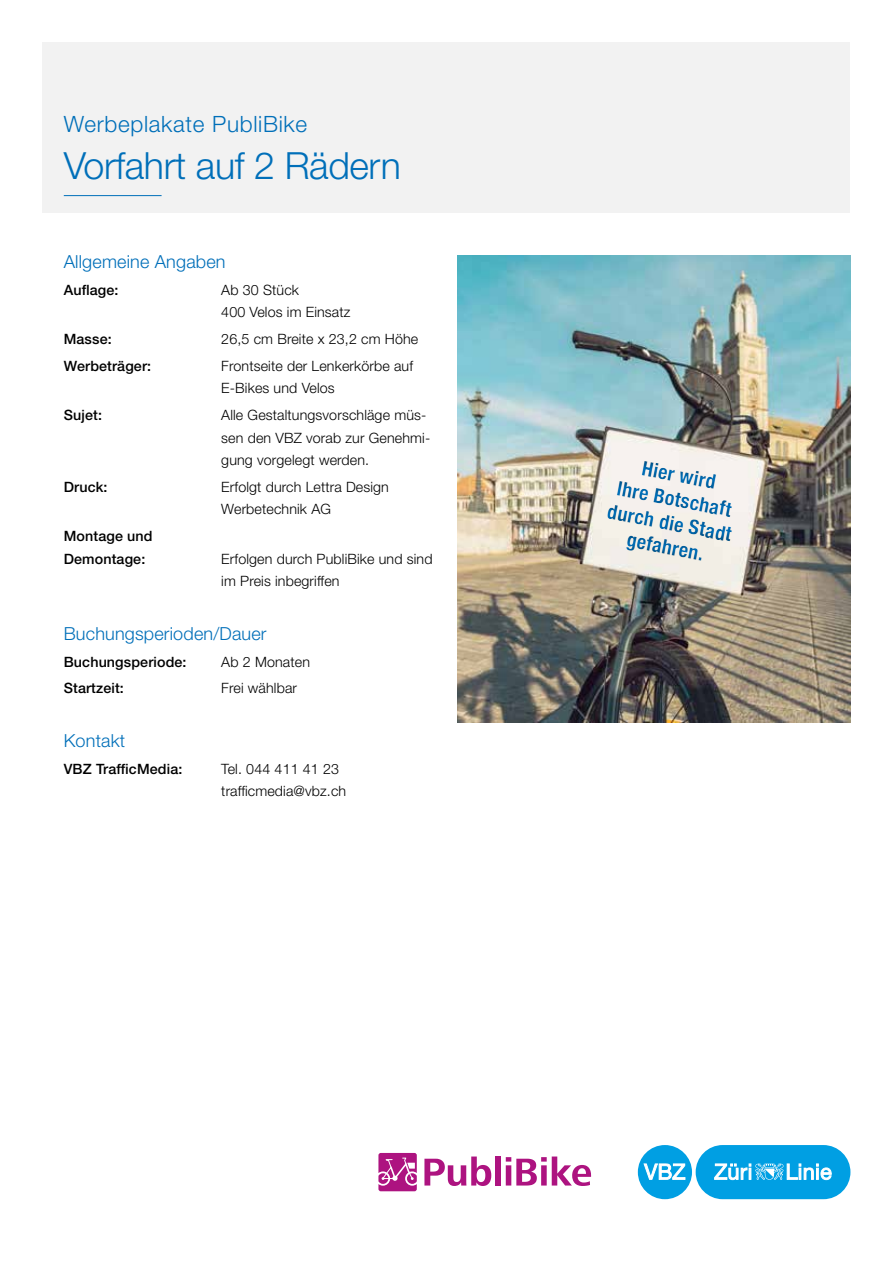
<style>
.page{position:relative;width:893px;height:1263px;background:#fff}
.page>*{position:absolute;margin:0;border:0;box-sizing:border-box;transform-origin:0 0}
.t1{font:300 37.5px "Helvetica Neue LT Std";letter-spacing:-.01em;color:#006fb9}
.t2{font:300 22.5px "Helvetica Neue LT Std";letter-spacing:.03em;color:#006fb9}
.t3{font:700 condensed 20.25px/24.3px "Helvetica Neue LT Std";color:#006fb9;text-align:center}
.t4{font:300 18px "Helvetica Neue LT Std";letter-spacing:.01em;color:#006fb9}
.t5{font:300 14.25px/22.5px "Helvetica Neue LT Std";letter-spacing:.01em;color:#000}
.t6{font:500 14.25px/22.5px "Helvetica Neue LT Std";letter-spacing:.01em;color:#000}
</style>
<div class="page">
<div style="left:43px;top:43px;width:807px;height:170px;background:#f2f2f2"></div>
<hr style="left:64px;top:195px;width:98px;height:1px;background:#006fb9">
<img style="left:457px;top:255px;width:393px;height:468px">
<svg style="left:424px;top:1156px;width:67px;height:30px"></svg>
<div style="left:495px;top:1156px;width:6px;height:29px;background:#ad1380"></div>
<svg style="left:506px;top:1156px;width:85px;height:30px"></svg>
<svg style="left:378px;top:1153px;width:39px;height:38px"></svg>
<div style="left:696px;top:1145px;width:154px;height:54px;background:#009fe3;border-radius:27px"></div>
<div style="left:638px;top:1145px;width:54px;height:54px;background:#009fe3;border-radius:50%"></div>
<svg style="left:643px;top:1163px;width:42px;height:17px"></svg>
<svg style="left:714px;top:1163px;width:118px;height:17px"></svg>
<svg style="left:595px;top:447px;width:163px;height:127px"></svg>
<h2 class="t2" style="left:64px;top:110px;width:245px">Werbeplakate PubliBike</h2>
<h1 class="t1" style="left:64px;top:142px;width:339px">Vorfahrt auf 2 Rädern</h1>
<p class="t4" style="left:64px;top:251px;width:163px">Allgemeine Angaben</p>
<p class="t6" style="left:64px;top:278px;width:56px">Auflage:</p>
<p class="t5" style="left:221px;top:278px;width:131px">Ab 30 Stück<br>400 Velos im Einsatz</p>
<p class="t6" style="left:64px;top:328px;width:49px">Masse:</p>
<p class="t5" style="left:221px;top:328px;width:198px">26,5 cm Breite x 23,2 cm Höhe</p>
<p class="t6" style="left:64px;top:354px;width:89px">Werbeträger:</p>
<p class="t5" style="left:221px;top:354px;width:193px">Frontseite der Lenkerkörbe auf<br>E-Bikes und Velos</p>
<p class="t6" style="left:64px;top:404px;width:40px">Sujet:</p>
<p class="t5" style="left:221px;top:404px;width:210px">Alle Gestaltungsvorschläge müs&shy;sen den VBZ vorab zur Genehmi&shy;gung vorgelegt werden.</p>
<p class="t6" style="left:64px;top:475px;width:45px">Druck:</p>
<p class="t5" style="left:221px;top:475px;width:169px">Erfolgt durch Lettra Design<br>Werbetechnik AG</p>
<p class="t6" style="left:64px;top:525px;width:90px">Montage und<br>Demontage:</p>
<p class="t5" style="left:221px;top:547px;width:213px">Erfolgen durch PubliBike und sind im Preis inbegriffen</p>
<p class="t4" style="left:64px;top:622px;width:204px">Buchungsperioden/Dauer</p>
<p class="t6" style="left:64px;top:650px;width:124px">Buchungsperiode:</p>
<p class="t5" style="left:221px;top:650px;width:90px">Ab 2 Monaten</p>
<p class="t6" style="left:64px;top:677px;width:62px">Startzeit:</p>
<p class="t5" style="left:221px;top:677px;width:77px">Frei wählbar</p>
<p class="t4" style="left:64px;top:729px;width:63px">Kontakt</p>
<p class="t6" style="left:64px;top:757px;width:120px">VBZ TrafficMedia:</p>
<p class="t5" style="left:221px;top:757px;width:126px">Tel. 044 411 41 23 trafficmedia@vbz.ch</p>
<h3 class="t3" style="left:619px;top:450px;width:128px;rotate:11deg">Hier wird<br>Ihre Botschaft durch die Stadt gefahren.</h3>
</div>
